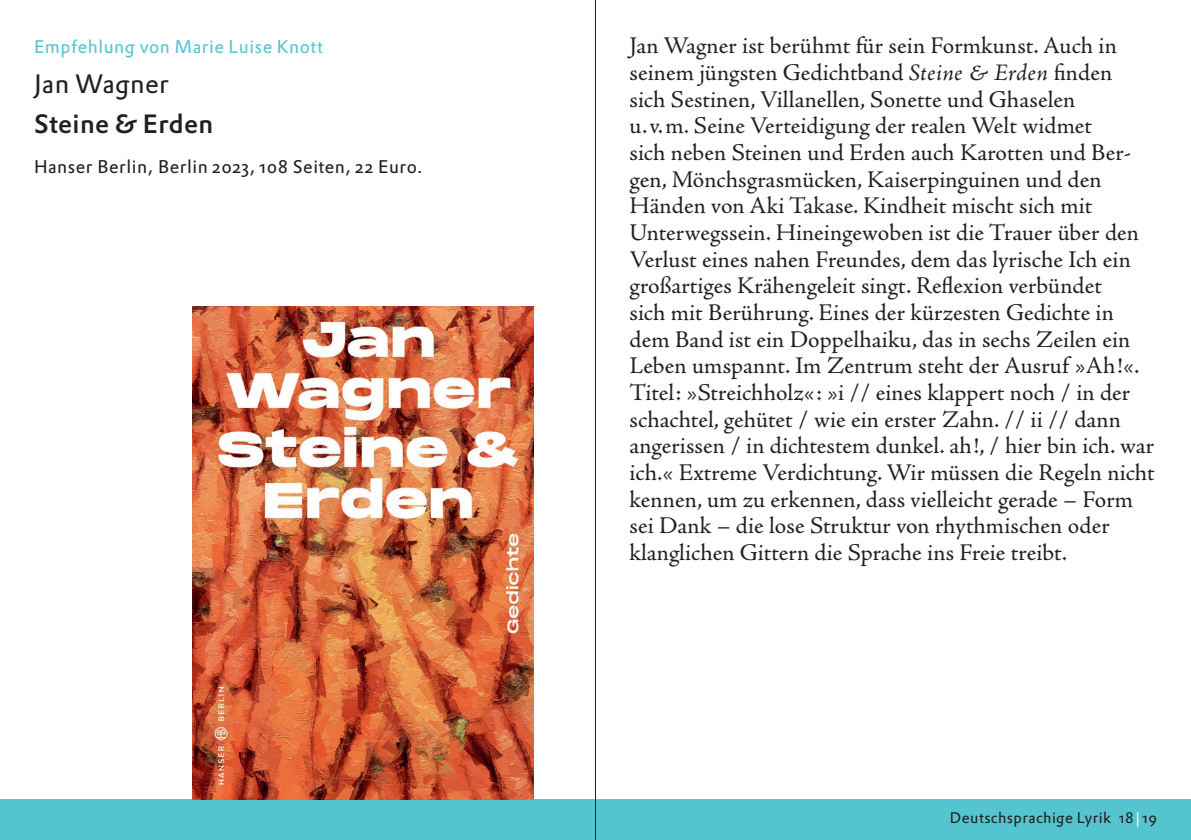
<style>
.page{position:relative;width:1191px;height:840px;background:#fff}
.page>*{position:absolute;margin:0;border:0;box-sizing:border-box;transform-origin:0 0}
.t1{font:26px "DTL Prokyon ST Medium";letter-spacing:.015em;color:#231f20}
.t2{font:26px "DTL Prokyon ST";letter-spacing:.015em;color:#231f20}
.t3{font:24px/26.6px "Adobe Jenson Pro";letter-spacing:.005em;color:#231f20}
.t4{font:18px "DTL Prokyon ST";letter-spacing:.03em;color:#231f20}
.t5{font:18px "DTL Prokyon ST";letter-spacing:.03em;color:#54c5cf}
.t6{font:15px "DTL Prokyon ST";letter-spacing:.03em;color:#231f20}
.s1{font-style:italic}
.s2{color:#fff}
</style>
<div class="page">
<div style="left:0;top:799px;width:1191px;height:40px;background:#54c5cf"></div>
<img style="left:193px;top:306px;width:340px;height:493px">
<hr style="left:595px;top:0;width:1px;height:839px;background:#231f20">
<p class="t5" style="left:34px;top:35px;width:291px">Empfehlung von Marie Luise Knott</p>
<p class="t2" style="left:34px;top:67px;width:137px">Jan Wagner</p>
<p class="t1" style="left:34px;top:107px;width:181px">Steine &amp; Erden</p>
<p class="t4" style="left:34px;top:155px;width:390px">Hanser Berlin, Berlin 2023, 108 Seiten, 22 Euro.</p>
<p class="t3" style="left:629px;top:33px;width:526px">Jan Wagner ist berühmt für sein Formkunst. Auch in seinem jüngsten Gedichtband <span class="s1">Steine &amp; Erden</span> finden<br>sich Sestinen, Villanellen, Sonette und Ghaselen<br>u.v.m. Seine Verteidigung der realen Welt widmet<br>sich neben Steinen und Erden auch Karotten und Ber&shy;gen, Mönchsgrasmücken, Kaiserpinguinen und den Händen von Aki Takase. Kindheit mischt sich mit Unterwegssein. Hineingewoben ist die Trauer über den Verlust eines nahen Freundes, dem das lyrische Ich ein großartiges Krähengeleit singt. Reflexion verbündet<br>sich mit Berührung. Eines der kürzesten Gedichte in dem Band ist ein Doppelhaiku, das in sechs Zeilen ein Leben umspannt. Im Zentrum steht der Ausruf »Ah!«.<br>Titel: »Streichholz«: »i // eines klappert noch / in der schachtel, gehütet / wie ein erster Zahn. // ii // dann angerissen / in dichtestem dunkel. ah!, / hier bin ich. war ich.« Extreme Verdichtung. Wir müssen die Regeln nicht kennen, um zu erkennen, dass vielleicht gerade – Form sei Dank – die lose Struktur von rhythmischen oder klanglichen Gittern die Sprache ins Freie treibt.</p>
<p class="t6" style="left:950px;top:807px;width:208px">Deutschsprachige Lyrik 18<span class="s2">|</span>19</p>
</div>
